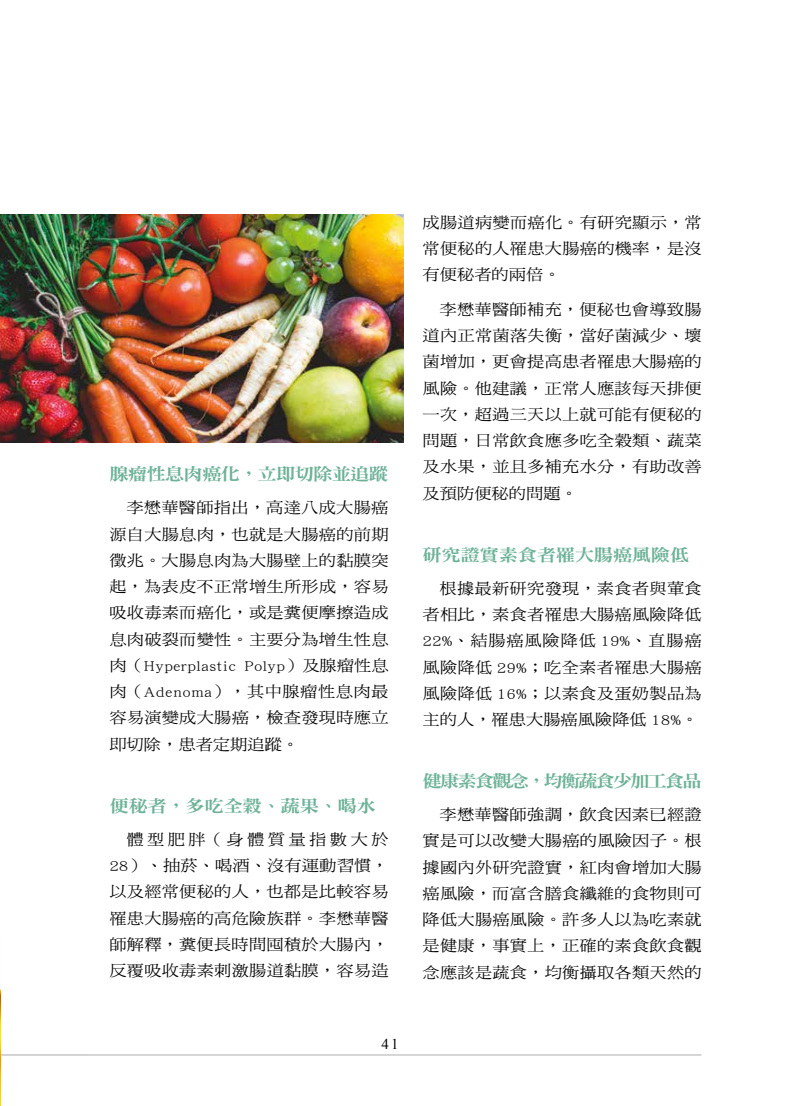
<style>
.page{position:relative;width:808px;height:1106px;background:#fff}
.page>*{position:absolute;margin:0;border:0;box-sizing:border-box;transform-origin:0 0}
.t1{font:17.1px "DF Ming Std W9";letter-spacing:-.025em;color:#6db297;scale:1.14 1}
.t2{font:17.1px "DF Ming Std W9";letter-spacing:-.11em;color:#6db297;scale:1.14 1}
.t3{font:17.1px "DF Ming Std W9";letter-spacing:-.05em;color:#6db297;scale:1.14 1}
.t4{font:15.6px/26.2px "DF Ming Std W5";letter-spacing:.015em;color:#000;text-align:justify;scale:1.11 1}
.t5{font:14.85px "Times New Roman";color:#000}
</style>
<div class="page">
<hr style="left:0;top:1054px;width:701px;height:1px;background:#c6c6c6">
<hr style="left:88px;top:1054px;width:614px;height:1px;background:#dadada">
<img style="left:0;top:214px;width:404px;height:228px">
<img style="left:0;top:986px;width:1px;height:118px">
<p class="t3" style="left:109px;top:465px;width:246px">腺瘤性息肉癌化，立即切除並追蹤</p>
<p class="t4" style="left:109px;top:494px;width:253px;text-indent:17px">李懋華醫師指出，高達八成大腸癌源自大腸息肉，也就是大腸癌的前期徵兆。大腸息肉為大腸壁上的黏膜突起，為表皮不正常增生所形成，容易吸收毒素而癌化，或是糞便摩擦造成息肉破裂而變性。主要分為增生性息肉（Hyperplastic Polyp）及腺瘤性息肉（Adenoma），其中腺瘤性息肉最容易演變成大腸癌，檢查發現時應立即切除，患者定期追蹤。</p>
<p class="t1" style="left:109px;top:796px;width:235px">便秘者，多吃全穀、蔬果、喝水</p>
<p class="t4" style="left:109px;top:825px;width:253px;text-indent:17px">體型肥胖（身體質量指數大於28）、抽菸、喝酒、沒有運動習慣，以及經常便秘的人，也都是比較容易罹患大腸癌的高危險族群。李懋華醫師解釋，糞便長時間囤積於大腸內，反覆吸收毒素刺激腸道黏膜，容易造</p>
<p class="t5" style="left:381px;top:1034px;width:19px">41</p>
<p class="t4" style="left:423px;top:208px;width:253px">成腸道病變而癌化。有研究顯示，常常便秘的人罹患大腸癌的機率，是沒有便秘者的兩倍。</p>
<p class="t4" style="left:423px;top:296px;width:253px;text-indent:17px">李懋華醫師補充，便秘也會導致腸道內正常菌落失衡，當好菌減少、壞菌增加，更會提高患者罹患大腸癌的風險。他建議，正常人應該每天排便一次，超過三天以上就可能有便秘的問題，日常飲食應多吃全穀類、蔬菜及水果，並且多補充水分，有助改善及預防便秘的問題。</p>
<p class="t1" style="left:423px;top:545px;width:235px">研究證實素食者罹大腸癌風險低</p>
<p class="t4" style="left:423px;top:574px;width:253px;text-indent:17px">根據最新研究發現，素食者與葷食者相比，素食者罹患大腸癌風險降低22%、結腸癌風險降低 19%、直腸癌風險降低 29%；吃全素者罹患大腸癌風險降低 16%；以素食及蛋奶製品為主的人，罹患大腸癌風險降低 18%。</p>
<p class="t2" style="left:423px;top:772px;width:246px">健康素食觀念，均衡蔬食少加工食品</p>
<p class="t4" style="left:423px;top:801px;width:253px;text-indent:17px">李懋華醫師強調，飲食因素已經證實是可以改變大腸癌的風險因子。根據國內外研究證實，紅肉會增加大腸癌風險，而富含膳食纖維的食物則可降低大腸癌風險。許多人以為吃素就是健康，事實上，正確的素食飲食觀念應該是蔬食，均衡攝取各類天然的</p>
</div>
